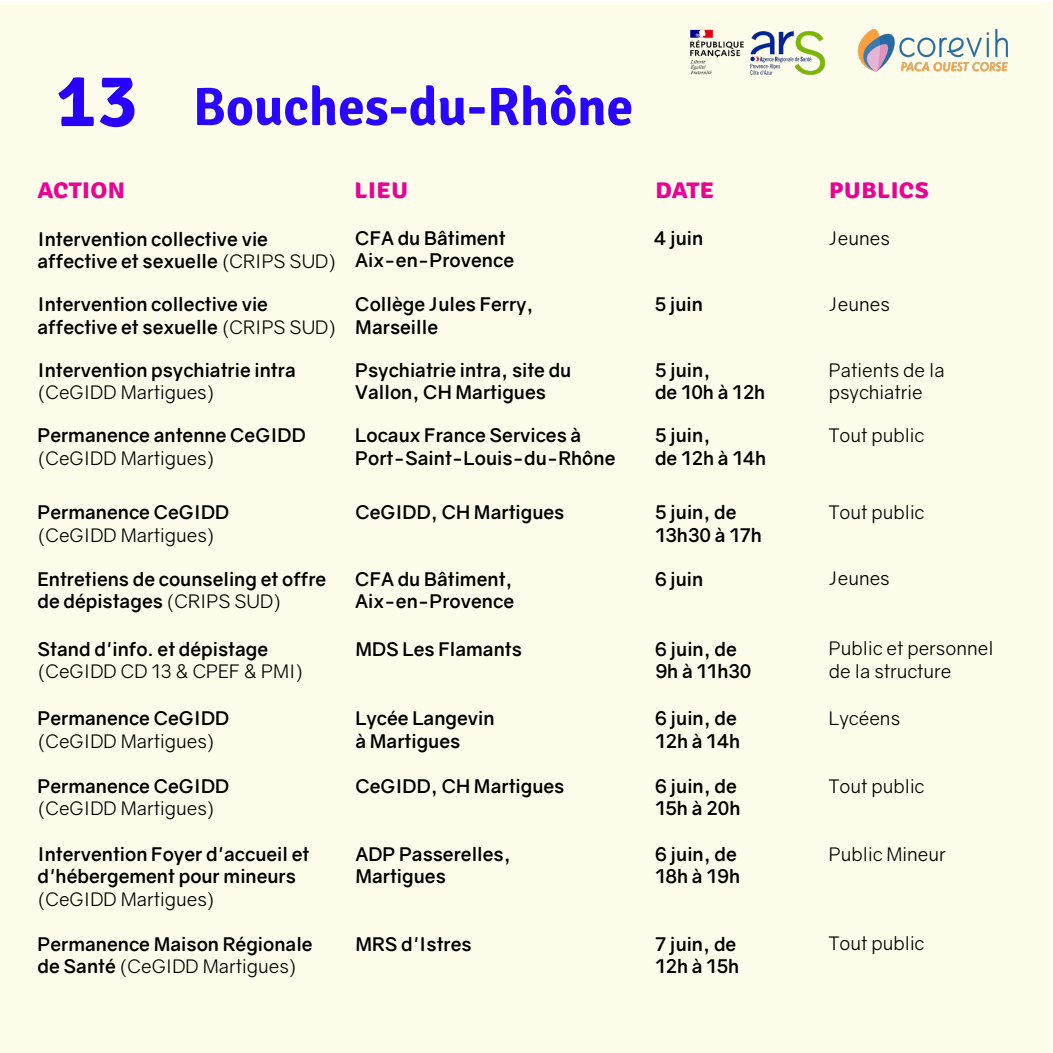
<style>
.page{position:relative;width:1053px;height:1053px;background:#fff}
.page>*{position:absolute;margin:0;border:0;box-sizing:border-box;transform-origin:0 0}
.t1{font:700 53.75px "Signika";color:#2906ff}
.t2{font:700 28.12px "Signika";color:#e80392}
.t3{font:700 18.75px/22.5px "Gravity";color:#000}
.t4{font:18.75px/22.5px "Gravity";color:#000}
.s1{font-size:76.25px;color:#2800fe}
.s2{font-weight:400}
</style>
<div class="page">
<div style="left:1px;top:1px;width:1051px;height:1051px;background:#fefcea"></div>
<img style="left:858px;top:30px;width:149px;height:42px">
<img style="left:751px;top:31px;width:73px;height:44px">
<img style="left:690px;top:29px;width:61px;height:46px">
<h1 class="t1" style="left:56px;top:68px;width:579px"><span class="s1">13</span> Bouches-du-Rhône</h1>
<h2 class="t2" style="left:38px;top:168px;width:89px">action</h2>
<h2 class="t2" style="left:354px;top:168px;width:55px">lieu</h2>
<h2 class="t2" style="left:655px;top:168px;width:61px">date</h2>
<h2 class="t2" style="left:828px;top:168px;width:101px">publics</h2>
<p class="t3" style="left:37px;top:228px;width:300px">Intervention collective vie affective et sexuelle <span class="s2">(CRIPS SUD)</span></p>
<p class="t3" style="left:37px;top:293px;width:300px">Intervention collective vie affective et sexuelle <span class="s2">(CRIPS SUD)</span></p>
<p class="t3" style="left:37px;top:359px;width:260px">Intervention psychiatrie intra</p>
<p class="t4" style="left:37px;top:381px;width:179px">(CeGIDD Martigues)</p>
<p class="t3" style="left:37px;top:424px;width:270px">Permanence antenne CeGIDD</p>
<p class="t4" style="left:37px;top:446px;width:179px">(CeGIDD Martigues)</p>
<p class="t3" style="left:38px;top:501px;width:193px">Permanence CeGIDD</p>
<p class="t4" style="left:38px;top:524px;width:179px">(CeGIDD Martigues)</p>
<p class="t3" style="left:355px;top:227px;width:160px">CFA du Bâtiment<br>Aix-en-Provence</p>
<p class="t3" style="left:355px;top:293px;width:180px">Collège Jules Ferry,<br>Marseille</p>
<p class="t3" style="left:654px;top:227px;width:51px">4 juin</p>
<p class="t3" style="left:654px;top:293px;width:50px">5 juin</p>
<p class="t4" style="left:828px;top:227px;width:62px">Jeunes</p>
<p class="t4" style="left:828px;top:293px;width:62px">Jeunes</p>
<p class="t3" style="left:355px;top:359px;width:217px">Psychiatrie intra, site du<br>Vallon, CH Martigues</p>
<p class="t3" style="left:655px;top:359px;width:112px">5 juin,<br>de 10h à 12h</p>
<p class="t4" style="left:828px;top:358px;width:117px">Patients de la psychiatrie</p>
<p class="t3" style="left:355px;top:424px;width:262px">Locaux France Services à<br>Port-Saint-Louis-du-Rhône</p>
<p class="t3" style="left:655px;top:424px;width:113px">5 juin,<br>de 12h à 14h</p>
<p class="t4" style="left:828px;top:424px;width:97px">Tout public</p>
<p class="t3" style="left:355px;top:501px;width:210px">CeGIDD, CH Martigues</p>
<p class="t3" style="left:655px;top:501px;width:108px">5 juin, de<br>13h30 à 17h</p>
<p class="t4" style="left:828px;top:501px;width:97px">Tout public</p>
<p class="t3" style="left:37px;top:567px;width:290px">Entretiens de counseling et offre de dépistages <span class="s2">(CRIPS SUD)</span></p>
<p class="t3" style="left:355px;top:567px;width:160px">CFA du Bâtiment,<br>Aix-en-Provence</p>
<p class="t3" style="left:655px;top:567px;width:50px">6 juin</p>
<p class="t4" style="left:828px;top:567px;width:62px">Jeunes</p>
<p class="t3" style="left:38px;top:637px;width:232px">Stand d'info. et dépistage</p>
<p class="t4" style="left:38px;top:660px;width:267px">(CeGIDD CD 13 &amp; CPEF &amp; PMI)</p>
<p class="t3" style="left:38px;top:707px;width:193px">Permanence CeGIDD</p>
<p class="t4" style="left:38px;top:729px;width:179px">(CeGIDD Martigues)</p>
<p class="t3" style="left:38px;top:775px;width:193px">Permanence CeGIDD</p>
<p class="t4" style="left:38px;top:797px;width:179px">(CeGIDD Martigues)</p>
<p class="t3" style="left:38px;top:842px;width:273px">Intervention Foyer d'accueil et d'hébergement pour mineurs</p>
<p class="t4" style="left:38px;top:887px;width:179px">(CeGIDD Martigues)</p>
<p class="t3" style="left:38px;top:932px;width:277px">Permanence Maison Régionale de Santé <span class="s2">(CeGIDD Martigues)</span></p>
<p class="t3" style="left:355px;top:637px;width:168px">MDS Les Flamants</p>
<p class="t3" style="left:655px;top:637px;width:98px">6 juin, de<br>9h à 11h30</p>
<p class="t4" style="left:828px;top:637px;width:166px">Public et personnel de la structure</p>
<p class="t3" style="left:355px;top:707px;width:141px">Lycée Langevin à Martigues</p>
<p class="t3" style="left:355px;top:775px;width:210px">CeGIDD, CH Martigues</p>
<p class="t3" style="left:355px;top:842px;width:157px">ADP Passerelles,<br>Martigues</p>
<p class="t3" style="left:355px;top:932px;width:118px">MRS d'Istres</p>
<p class="t3" style="left:655px;top:707px;width:87px">6 juin, de<br>12h à 14h</p>
<p class="t3" style="left:655px;top:775px;width:87px">6 juin, de<br>15h à 20h</p>
<p class="t3" style="left:655px;top:842px;width:87px">6 juin, de<br>18h à 19h</p>
<p class="t3" style="left:655px;top:932px;width:86px">7 juin, de<br>12h à 15h</p>
<p class="t4" style="left:828px;top:706px;width:73px">Lycéens</p>
<p class="t4" style="left:828px;top:774px;width:97px">Tout public</p>
<p class="t4" style="left:828px;top:842px;width:118px">Public Mineur</p>
<p class="t4" style="left:828px;top:932px;width:97px">Tout public</p>
</div>
